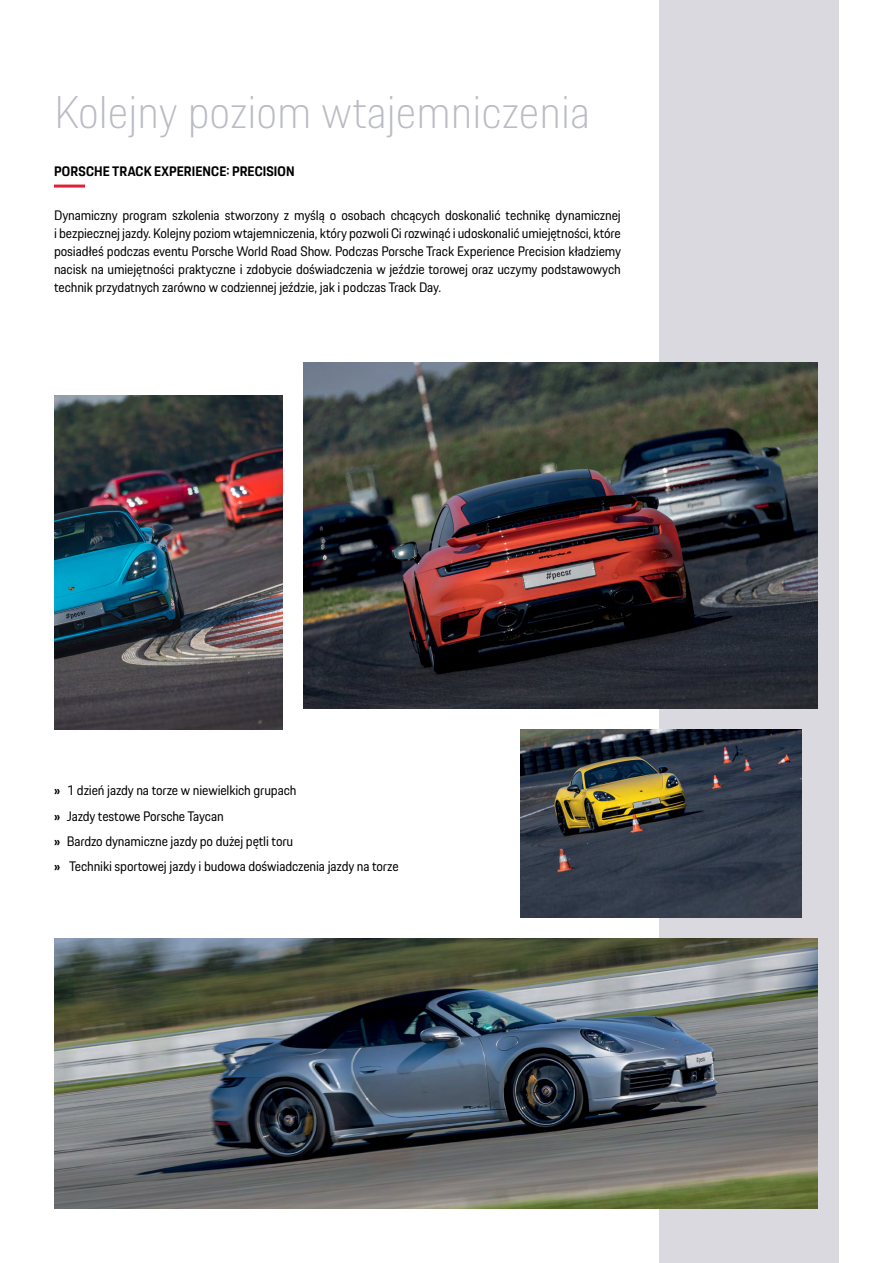
<style>
.page{position:relative;width:893px;height:1263px;background:#fff}
.page>*{position:absolute;margin:0;border:0;box-sizing:border-box;transform-origin:0 0}
.t1{font:100 45px "Porsche Next";color:#babbc3}
.t2{font:13.5px/18px "Porsche Next";letter-spacing:-.01em;color:#000;text-align:justify}
.t3{font:700 13.5px "Porsche Next";letter-spacing:.01em;color:#000}
.s1{font-weight:700}
</style>
<div class="page">
<img style="left:54px;top:395px;width:228px;height:334px">
<div style="left:659px;top:0;width:180px;height:1263px;background:#d9d9df"></div>
<hr style="left:54px;top:185px;width:31px;height:3px;background:#e31e36">
<img style="left:54px;top:938px;width:764px;height:271px">
<img style="left:303px;top:363px;width:515px;height:346px">
<img style="left:520px;top:729px;width:281px;height:189px">
<h1 class="t1" style="left:54px;top:82px;width:538px">Kolejny poziom wtajemniczenia</h1>
<p class="t3" style="left:54px;top:162px;width:242px">PORSCHE TRACK EXPERIENCE: PRECISION</p>
<p class="t2" style="left:54px;top:206px;width:568px">Dynamiczny program szkolenia stworzony z myślą o osobach chcących doskonalić technikę dynamicznej i bezpiecznej jazdy. Kolejny poziom wtajemniczenia, który pozwoli Ci rozwinąć i udoskonalić umiejętności, które posiadłeś podczas eventu Porsche World Road Show. Podczas Porsche Track Experience Precision kładziemy nacisk na umiejętności praktyczne i zdobycie doświadczenia w jeździe torowej oraz uczymy podstawowych technik przydatnych zarówno w codziennej jeździe, jak i podczas Track Day.</p>
<p class="t2" style="left:54px;top:778px;width:346px;line-height:25.2px;text-align:left"><span class="s1">»</span> 1 dzień jazdy na torze w niewielkich grupach<br><span class="s1">»</span> Jazdy testowe Porsche Taycan<br><span class="s1">»</span> Bardzo dynamiczne jazdy po dużej pętli toru<br><span class="s1">»</span> Techniki sportowej jazdy i budowa doświadczenia jazdy na torze</p>
</div>
